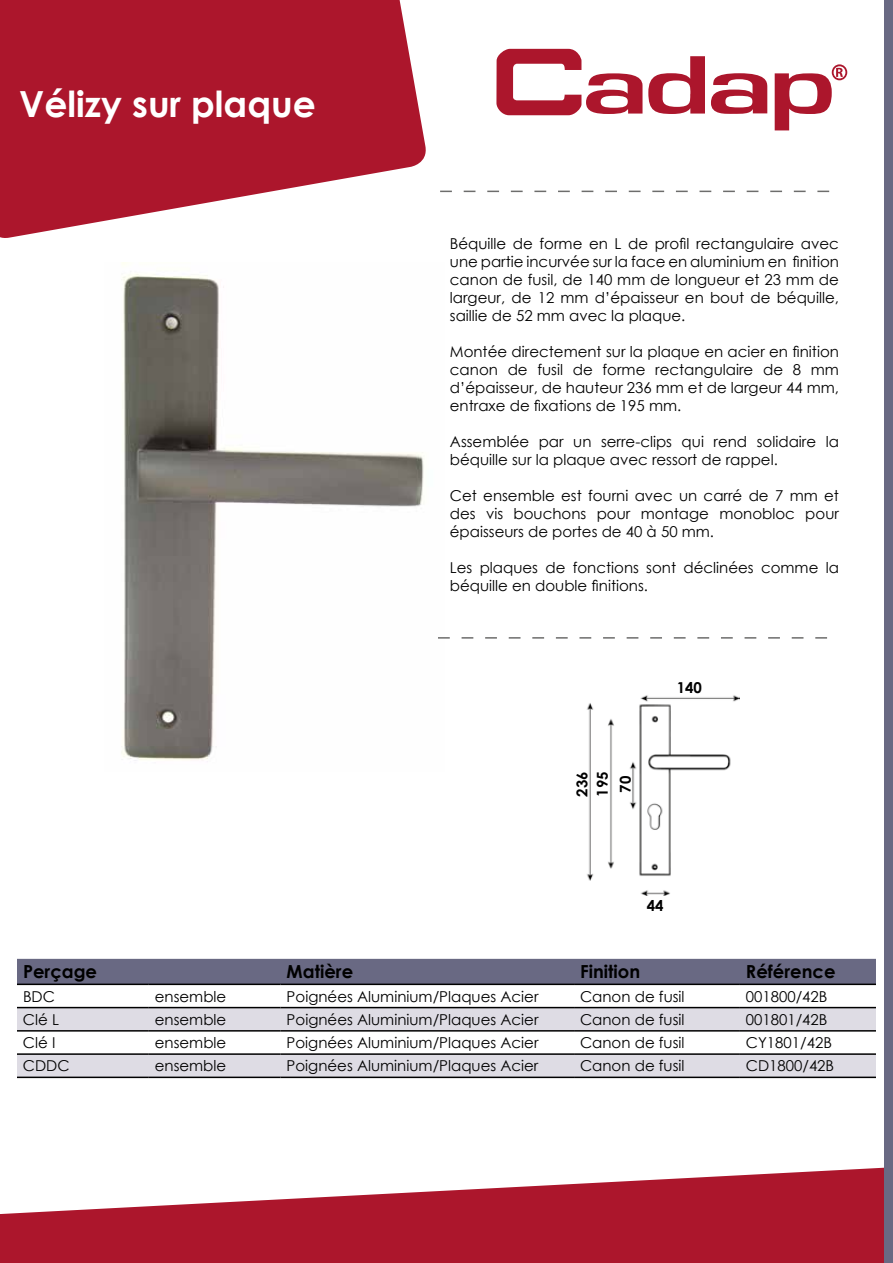
<style>
.page{position:relative;width:893px;height:1263px;background:#fff}
.page>*{position:absolute;margin:0;border:0;box-sizing:border-box;transform-origin:0 0}
.t1{font:700 36px "Century Gothic";color:#fff}
.t2{font:700 18px "Century Gothic";color:#000}
.t3{font:15px/18px "Century Gothic";color:#000;text-align:justify}
.t4{font:700 15px/20.2px "Century Gothic";color:#000}
</style>
<div class="page">
<svg style="left:0;top:1167px;width:884px;height:96px;fill:#ac162c"></svg>
<svg style="left:0;top:0;width:426px;height:238px;fill:#ac162c"></svg>
<svg style="left:496px;top:49px;width:146px;height:66px"></svg>
<svg style="left:648px;top:56px;width:57px;height:58px"></svg>
<svg style="left:711px;top:73px;width:56px;height:41px"></svg>
<svg style="left:775px;top:64px;width:72px;height:66px"></svg>
<div style="left:17px;top:959px;width:859px;height:24px;background:#696983"></div>
<svg style="left:17px;top:1008px;width:859px;height:68px;fill:#dedce4"></svg>
<hr style="left:17px;top:983px;width:132px;height:2px;background:#000">
<hr style="left:149px;top:983px;width:132px;height:2px;background:#000">
<hr style="left:281px;top:983px;width:293px;height:2px;background:#000">
<hr style="left:574px;top:983px;width:166px;height:2px;background:#000">
<hr style="left:740px;top:983px;width:136px;height:2px;background:#000">
<hr style="left:17px;top:1007px;width:132px;height:1px;background:#000">
<hr style="left:149px;top:1007px;width:132px;height:1px;background:#000">
<hr style="left:281px;top:1007px;width:293px;height:1px;background:#000">
<hr style="left:574px;top:1007px;width:166px;height:1px;background:#000">
<hr style="left:740px;top:1007px;width:136px;height:1px;background:#000">
<hr style="left:17px;top:1030px;width:132px;height:1px;background:#000">
<hr style="left:149px;top:1030px;width:132px;height:1px;background:#000">
<hr style="left:281px;top:1030px;width:293px;height:1px;background:#000">
<hr style="left:574px;top:1030px;width:166px;height:1px;background:#000">
<hr style="left:740px;top:1030px;width:136px;height:1px;background:#000">
<hr style="left:17px;top:1053px;width:132px;height:2px;background:#000">
<hr style="left:149px;top:1053px;width:132px;height:2px;background:#000">
<hr style="left:281px;top:1053px;width:293px;height:2px;background:#000">
<hr style="left:574px;top:1053px;width:166px;height:2px;background:#000">
<hr style="left:740px;top:1053px;width:136px;height:2px;background:#000">
<hr style="left:17px;top:1076px;width:132px;height:2px;background:#000">
<hr style="left:149px;top:1076px;width:132px;height:2px;background:#000">
<hr style="left:281px;top:1076px;width:293px;height:2px;background:#000">
<hr style="left:574px;top:1076px;width:166px;height:2px;background:#000">
<hr style="left:740px;top:1076px;width:136px;height:2px;background:#000">
<img style="left:121px;top:263px;width:303px;height:499px">
<svg style="left:440px;top:191px;width:389px;height:1px"></svg>
<svg style="left:438px;top:637px;width:389px;height:2px"></svg>
<div style="left:884px;top:0;width:9px;height:1263px;background:#696983"></div>
<img style="left:587px;top:695px;width:153px;height:201px">
<h1 class="t1" style="left:19px;top:77px;width:298px">Vélizy sur plaque</h1>
<p class="t3" style="left:450px;top:235px;width:391px">Béquille de forme en L de profil rectangulaire avec une partie incurvée sur la face en aluminium en finition canon de fusil, de 140 mm de longueur et 23 mm de largeur, de 12 mm d’épaisseur en bout de béquille, saillie de 52 mm avec la plaque.</p>
<p class="t3" style="left:450px;top:343px;width:391px">Montée directement sur la plaque en acier en finition canon de fusil de forme rectangulaire de 8 mm d’épaisseur, de hauteur 236 mm et de largeur 44 mm, entraxe de fixations de 195 mm.</p>
<p class="t3" style="left:450px;top:433px;width:391px">Assemblée par un serre-clips qui rend solidaire la béquille sur la plaque avec ressort de rappel.</p>
<p class="t3" style="left:450px;top:487px;width:391px">Cet ensemble est fourni avec un carré de 7 mm et des vis bouchons pour montage monobloc pour épaisseurs de portes de 40 à 50 mm.</p>
<p class="t3" style="left:450px;top:559px;width:391px">Les plaques de fonctions sont déclinées comme la béquille en double finitions.</p>
<p class="t4" style="left:571px;top:797px;width:27px;rotate:-90deg">236<br>195</p>
<p class="t4" style="left:615px;top:792px;width:18px;rotate:-90deg">70</p>
<p class="t4" style="left:677px;top:677px;width:27px">140</p>
<p class="t4" style="left:647px;top:895px;width:18px">44</p>
<p class="t2" style="left:23px;top:958px;width:76px">Perçage</p>
<p class="t2" style="left:287px;top:958px;width:68px">Matière</p>
<p class="t2" style="left:580px;top:958px;width:62px">Finition</p>
<p class="t2" style="left:746px;top:958px;width:91px">Référence</p>
<p class="t3" style="left:23px;top:987px;width:33px">BDC</p>
<p class="t3" style="left:155px;top:987px;width:73px">ensemble</p>
<p class="t3" style="left:287px;top:987px;width:253px">Poignées Aluminium/Plaques Acier</p>
<p class="t3" style="left:580px;top:987px;width:106px">Canon de fusil</p>
<p class="t3" style="left:746px;top:987px;width:83px">001800/42B</p>
<p class="t3" style="left:23px;top:1010px;width:38px">Clé L</p>
<p class="t3" style="left:155px;top:1010px;width:73px">ensemble</p>
<p class="t3" style="left:287px;top:1010px;width:253px">Poignées Aluminium/Plaques Acier</p>
<p class="t3" style="left:580px;top:1010px;width:106px">Canon de fusil</p>
<p class="t3" style="left:746px;top:1010px;width:83px">001801/42B</p>
<p class="t3" style="left:23px;top:1033px;width:34px">Clé I</p>
<p class="t3" style="left:155px;top:1033px;width:73px">ensemble</p>
<p class="t3" style="left:287px;top:1033px;width:253px">Poignées Aluminium/Plaques Acier</p>
<p class="t3" style="left:580px;top:1033px;width:106px">Canon de fusil</p>
<p class="t3" style="left:746px;top:1033px;width:88px">CY1801/42B</p>
<p class="t3" style="left:23px;top:1057px;width:48px">CDDC</p>
<p class="t3" style="left:155px;top:1057px;width:73px">ensemble</p>
<p class="t3" style="left:287px;top:1057px;width:253px">Poignées Aluminium/Plaques Acier</p>
<p class="t3" style="left:580px;top:1057px;width:106px">Canon de fusil</p>
<p class="t3" style="left:746px;top:1057px;width:90px">CD1800/42B</p>
</div>
